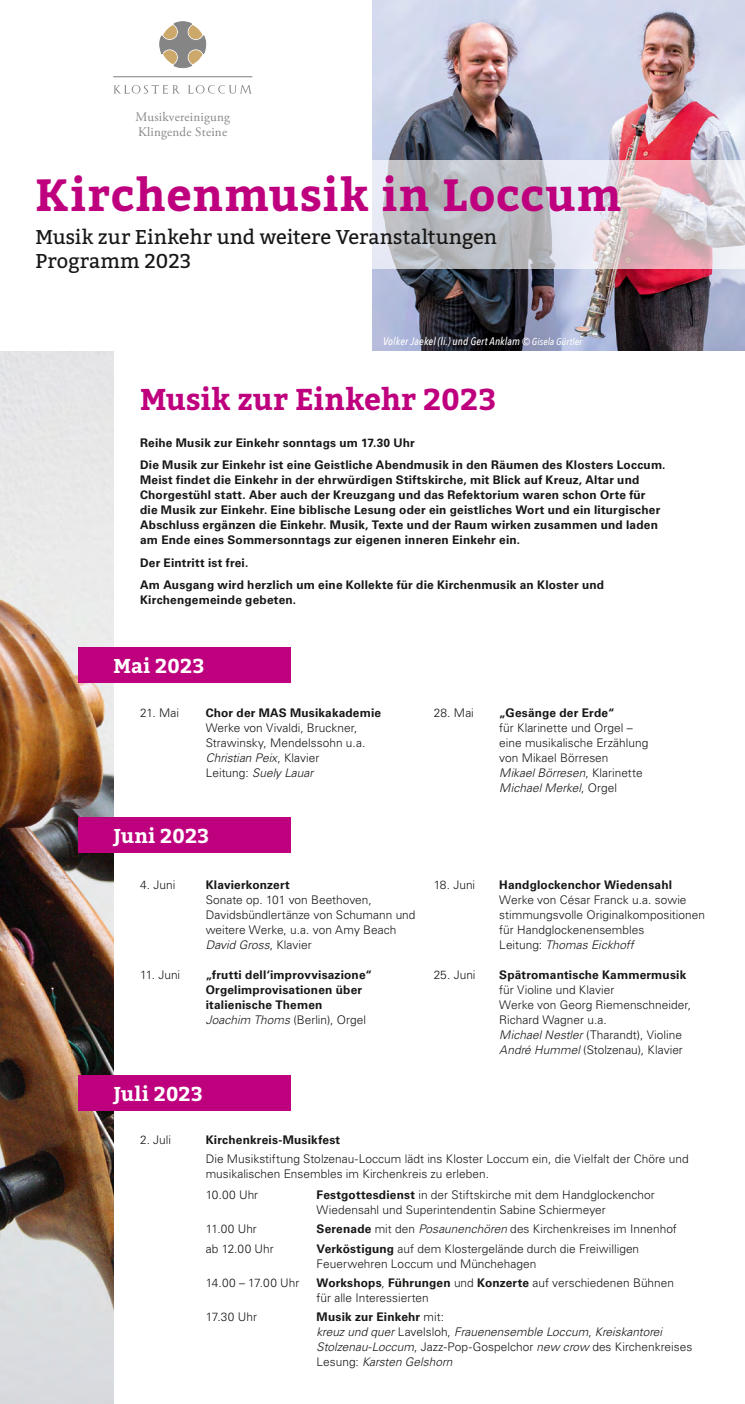
<style>
.page{position:relative;width:745px;height:1404px;background:#fff}
.page>*{position:absolute;margin:0;border:0;box-sizing:border-box;transform-origin:0 0}
.Titel{font:700 45px "Bitter";letter-spacing:.025em;color:#bf007e}
.Head_24_pt{font:700 30px "Bitter";color:#bf007e}
.Subhead_16_pt{font:20px/24px "Bitter";color:#181716}
.Subhead_16_pt-2{font:700 20px "Bitter";letter-spacing:.005em;color:#fff}
.Monat{font:700 20px "Bitter";letter-spacing:.005em;color:#fff}
.t1{font:13px/14.2px "Adobe Garamond Pro";letter-spacing:.015em;color:#878689}
.Fließ{font:700 11.88px/15px "Univers LT Std";letter-spacing:.015em;color:#181716}
.Fließ_Einzug{font:300 11.88px/15px "Univers LT Std";color:#181716}
.Fließ-2{font:300 11.88px/15px "Univers LT Std";color:#181716}
.Datum_Tab_Titel{font:700 11.88px/15px "Univers LT Std";letter-spacing:.015em;color:#181716}
.Fließ-3{font:italic 300 11.88px/15px "Univers LT Std";color:#181716}
.Datum_Tab_Titel-2{font:300 11.88px/15px "Univers LT Std";color:#181716}
.Fließ_Einzug-2{font:italic 300 11.88px "Univers LT Std";letter-spacing:.005em;color:#181716}
.Fließ_Einzug-3{font:700 11.88px/15px "Univers LT Std";letter-spacing:.015em;color:#181716}
.BU{font:italic 500 11px "Avenir Next Condensed";letter-spacing:.01em;color:#fff}
.s1{font-family:"Avenir Next";font-size:10px}
.s2{font-size:10px}
.s3{font-style:normal}
.s4{font-style:italic}
.s5{font-weight:300}
.s6{font-weight:700}
</style>
<div class="page">
<img style="left:0;top:351px;width:113px;height:1052px">
<div style="left:78px;top:647px;width:213px;height:35px;background:#bf007e"></div>
<div style="left:78px;top:817px;width:213px;height:35px;background:#bf007e"></div>
<hr style="left:113px;top:76px;width:139px;height:1px;background:#868585">
<svg style="left:113px;top:85px;width:67px;height:9px"></svg>
<svg style="left:188px;top:85px;width:64px;height:9px"></svg>
<svg style="left:159px;top:21px;width:47px;height:48px"></svg>
<img style="left:372px;top:0;width:372px;height:351px">
<svg style="left:372px;top:160px;width:372px;height:108px;background:#d0c8ce"></svg>
<div style="left:78px;top:1075px;width:213px;height:35px;background:#bf007e"></div>
<p class="t1" style="left:135px;top:111px;width:96px">Musikvereinigung<br>Klingende Steine</p>
<p class="Titel" style="left:35px;top:161px;width:587px">Kirchenmusik in Loccum</p>
<p class="Subhead_16_pt" style="left:35px;top:224px;width:463px">Musik zur Einkehr und weitere Veranstaltungen<br>Programm 2023</p>
<p class="BU" style="left:383px;top:334px;width:200px">Volker Jaekel (li.) und Gert Anklam <span class="s1">©</span> <span class="s2">Gisela Gürtler</span></p>
<p class="Head_24_pt" style="left:140px;top:376px;width:358px">Musik zur Einkehr 2023</p>
<p class="Fließ" style="left:140px;top:435px;width:276px">Reihe Musik zur Einkehr sonntags um 17.30 Uhr</p>
<p class="Fließ" style="left:140px;top:457px;width:526px">Die Musik zur Einkehr ist eine Geistliche Abendmusik in den Räumen des Klosters Loccum.<br>Meist findet die Einkehr in der ehrwürdigen Stiftskirche, mit Blick auf Kreuz, Altar und Chorgestühl statt. Aber auch der Kreuzgang und das Refektorium waren schon Orte für die Musik zur Einkehr. Eine biblische Lesung oder ein geistliches Wort und ein liturgischer Abschluss ergänzen die Einkehr. Musik, Texte und der Raum wirken zusammen und laden am Ende eines Sommersonntags zur eigenen inneren Einkehr ein.</p>
<p class="Fließ" style="left:140px;top:555px;width:110px">Der Eintritt ist frei.</p>
<p class="Fließ" style="left:140px;top:577px;width:465px">Am Ausgang wird herzlich um eine Kollekte für die Kirchenmusik an Kloster und<br>Kirchengemeinde gebeten.</p>
<p class="Monat" style="left:113px;top:650px;width:92px">Mai 2023</p>
<p class="Datum_Tab_Titel-2" style="left:140px;top:705px;width:41px">21. Mai</p>
<p class="Datum_Tab_Titel" style="left:206px;top:705px;width:177px">Chor der MAS Musikakademie</p>
<p class="Fließ_Einzug" style="left:206px;top:720px;width:161px">Werke von Vivaldi, Bruckner,<br>Strawinsky, Mendelssohn u.a.</p>
<p class="Fließ_Einzug-2" style="left:206px;top:750px;width:115px">Christian Peix<span class="s3">, Klavier</span></p>
<p class="Fließ_Einzug-2" style="left:206px;top:765px;width:109px"><span class="s3">Leitung:</span> Suely Lauar</p>
<p class="Subhead_16_pt-2" style="left:113px;top:820px;width:97px">Juni 2023</p>
<p class="Datum_Tab_Titel-2" style="left:140px;top:877px;width:37px">4. Juni</p>
<p class="Datum_Tab_Titel" style="left:206px;top:877px;width:85px">Klavierkonzert</p>
<p class="Fließ_Einzug" style="left:206px;top:892px;width:211px">Sonate op. 101 von Beethoven,<br>Davidsbündlertänze von Schumann und weitere Werke, u.a. von Amy Beach</p>
<p class="Fließ_Einzug-2" style="left:206px;top:937px;width:107px">David Gross<span class="s3">, Klavier</span></p>
<p class="Datum_Tab_Titel-2" style="left:140px;top:967px;width:42px">11. Juni</p>
<p class="Datum_Tab_Titel" style="left:206px;top:967px;width:168px">„frutti dell‘improvvisazione“</p>
<p class="Fließ_Einzug-3" style="left:206px;top:982px;width:158px">Orgelimprovisationen über italienische Themen</p>
<p class="Fließ_Einzug" style="left:206px;top:1012px;width:162px"><span class="s4">Joachim Thoms</span> (Berlin), Orgel</p>
<p class="Datum_Tab_Titel-2" style="left:433px;top:705px;width:42px">28. Mai</p>
<p class="Datum_Tab_Titel" style="left:499px;top:705px;width:117px">„Gesänge der Erde“</p>
<p class="Fließ_Einzug" style="left:499px;top:720px;width:135px">für Klarinette und Orgel –</p>
<p class="Fließ_Einzug" style="left:499px;top:735px;width:150px">eine musikalische Erzählung</p>
<p class="Fließ_Einzug" style="left:499px;top:750px;width:111px">von Mikael Börresen</p>
<p class="Fließ_Einzug-2" style="left:499px;top:765px;width:145px">Mikael Börresen<span class="s3">, Klarinette</span></p>
<p class="Fließ_Einzug-2" style="left:499px;top:780px;width:119px">Michael Merkel<span class="s3">, Orgel</span></p>
<p class="Datum_Tab_Titel-2" style="left:433px;top:877px;width:43px">18. Juni</p>
<p class="Datum_Tab_Titel" style="left:499px;top:877px;width:174px">Handglockenchor Wiedensahl</p>
<p class="Datum_Tab_Titel-2" style="left:499px;top:892px;width:207px">Werke von César Franck u.a. sowie stimmungsvolle Originalkompositionen für Handglockenensembles</p>
<p class="Fließ_Einzug-2" style="left:499px;top:937px;width:136px"><span class="s3">Leitung:</span> Thomas Eickhoff</p>
<p class="Datum_Tab_Titel-2" style="left:433px;top:967px;width:43px">25. Juni</p>
<p class="Datum_Tab_Titel" style="left:499px;top:967px;width:188px">Spätromantische Kammermusik <span class="s5">für Violine und Klavier</span></p>
<p class="Fließ_Einzug" style="left:499px;top:997px;width:193px">Werke von Georg Riemenschneider,<br>Richard Wagner u.a.</p>
<p class="Fließ_Einzug" style="left:499px;top:1027px;width:184px"><span class="s4">Michael Nestler</span> (Tharandt), Violine</p>
<p class="Fließ_Einzug" style="left:499px;top:1042px;width:185px"><span class="s4">André Hummel</span> (Stolzenau), Klavier</p>
<p class="Subhead_16_pt-2" style="left:113px;top:1078px;width:91px">Juli 2023</p>
<p class="Datum_Tab_Titel-2" style="left:140px;top:1132px;width:33px">2. Juli</p>
<p class="Datum_Tab_Titel" style="left:206px;top:1132px;width:136px">Kirchenkreis-Musikfest</p>
<p class="Fließ_Einzug" style="left:206px;top:1151px;width:484px">Die Musikstiftung Stolzenau-Loccum lädt ins Kloster Loccum ein, die Vielfalt der Chöre und musikalischen Ensembles im Kirchenkreis zu erleben.</p>
<p class="Fließ-2" style="left:206px;top:1187px;width:54px">10.00 Uhr</p>
<p class="Fließ-2" style="left:316px;top:1187px;width:339px"><span class="s6">Festgottesdienst</span> in der Stiftskirche mit dem Handglockenchor<br>Wiedensahl und Superintendentin Sabine Schiermeyer</p>
<p class="Fließ-2" style="left:206px;top:1221px;width:53px">11.00 Uhr</p>
<p class="Fließ-2" style="left:316px;top:1221px;width:361px"><span class="s6">Serenade</span> mit den <span class="s4">Posaunenchören</span> des Kirchenkreises im Innenhof</p>
<p class="Fließ-2" style="left:206px;top:1240px;width:69px">ab 12.00 Uhr</p>
<p class="Fließ-2" style="left:316px;top:1240px;width:324px"><span class="s6">Verköstigung</span> auf dem Klostergelände durch die Freiwilligen<br>Feuerwehren Loccum und Münchehagen</p>
<p class="Fließ-2" style="left:206px;top:1274px;width:95px">14.00 – 17.00 Uhr</p>
<p class="Fließ" style="left:316px;top:1274px;width:358px">Workshops<span class="s5">,</span> Führungen <span class="s5">und</span> Konzerte <span class="s5">auf verschiedenen Bühnen</span></p>
<p class="Fließ-2" style="left:316px;top:1289px;width:114px">für alle Interessierten</p>
<p class="Fließ-2" style="left:206px;top:1309px;width:53px">17.30 Uhr</p>
<p class="Fließ" style="left:316px;top:1309px;width:129px">Musik zur Einkehr <span class="s5">mit:</span></p>
<p class="Fließ-3" style="left:316px;top:1324px;width:377px">kreuz und quer <span class="s3">Lavelsloh,</span> Frauenensemble Loccum<span class="s3">,</span> Kreiskantorei<br>Stolzenau-Loccum<span class="s3">, Jazz-Pop-Gospelchor</span> new crow <span class="s3">des Kirchenkreises</span></p>
<p class="Fließ-3" style="left:316px;top:1354px;width:137px"><span class="s3">Lesung:</span> Karsten Gelshorn</p>
</div>
